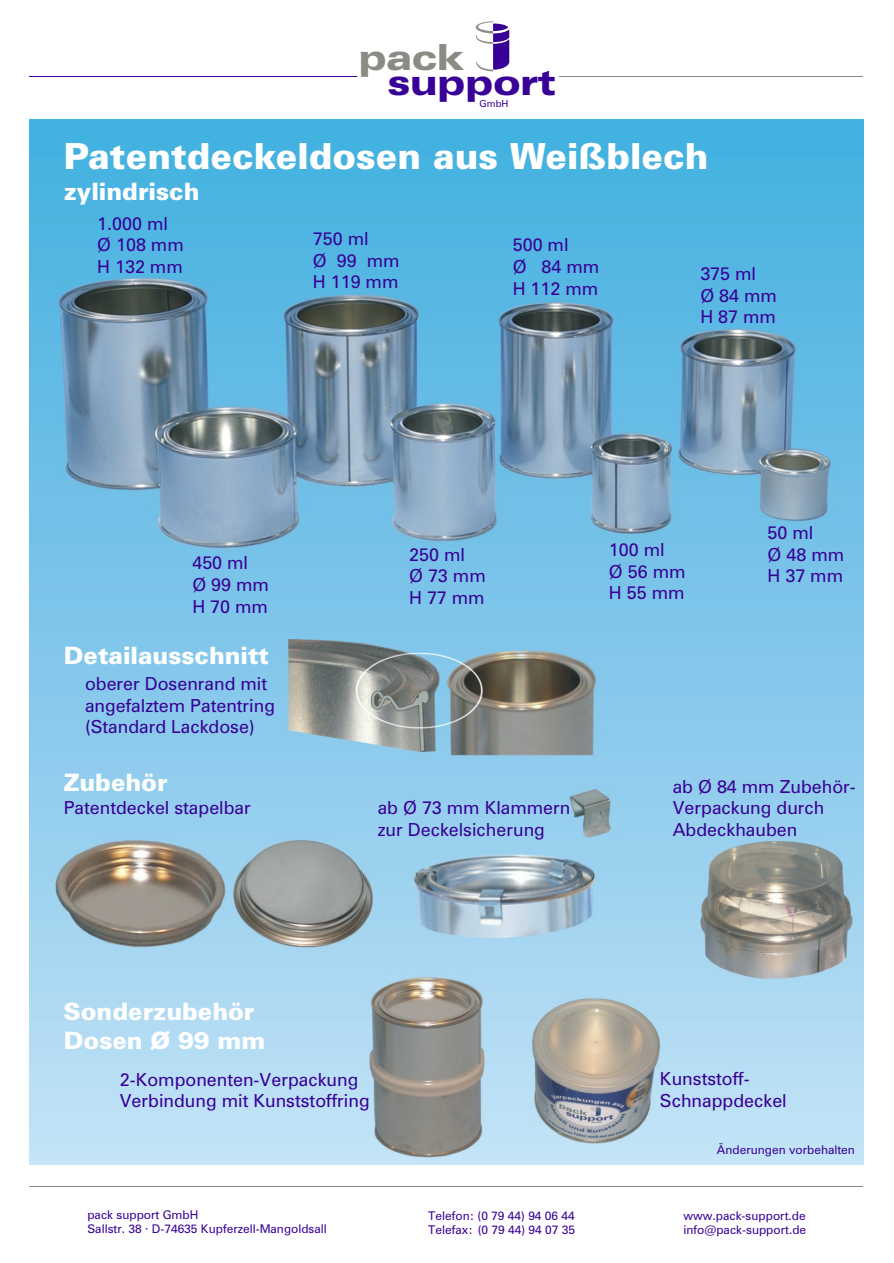
<style>
.page{position:relative;width:894px;height:1263px;background:#fff}
.page>*{position:absolute;margin:0;border:0;box-sizing:border-box;transform-origin:0 0}
.t1{font:36px "Zurich Blk BT";color:#fff}
.t2{font:36px "Zurich Blk Ex BT";color:#380096}
.t3{font:36px "Zurich Blk Ex BT";color:#8c8a85}
.t4{font:24px/28.8px "Zurich Blk BT";color:#fff}
.t5{font:18px/21.6px "Zurich BT";color:#380096}
.t6{font:12px/13.5px "Zurich BT";color:#380096}
.t7{font:9.75px "Zurich BT";color:#380096}
</style>
<div class="page">
<img style="left:30px;top:119px;width:833px;height:1046px">
<svg style="left:476px;top:21px;width:33px;height:50px"></svg>
<hr style="left:559px;top:77px;width:304px;height:1px;background:#8c8a85">
<hr style="left:30px;top:77px;width:327px;height:1px;background:#380096">
<hr style="left:30px;top:1186px;width:833px;height:1px;background:#8c8a85">
<p class="t3" style="left:359px;top:43px;width:106px">pack</p>
<p class="t2" style="left:388px;top:67px;width:170px">support</p>
<p class="t7" style="left:480px;top:100px;width:30px">GmbH</p>
<p class="t1" style="left:64px;top:141px;width:646px">Patentdeckeldosen aus Weißblech</p>
<p class="t4" style="left:64px;top:180px;width:137px">zylindrisch</p>
<p class="t5" style="left:97px;top:214px;width:88px">1.000 ml<br>Ø 108 mm<br>H 132 mm</p>
<p class="t5" style="left:313px;top:230px;width:88px">750 ml<br>Ø 99 mm<br>H 119 mm</p>
<p class="t5" style="left:513px;top:236px;width:88px">500 ml<br>Ø 84 mm<br>H 112 mm</p>
<p class="t5" style="left:700px;top:265px;width:78px">375 ml<br>Ø 84 mm<br>H 87 mm</p>
<p class="t5" style="left:192px;top:554px;width:78px">450 ml<br>Ø 99 mm<br>H 70 mm</p>
<p class="t4" style="left:64px;top:644px;width:207px">Detailausschnitt</p>
<p class="t5" style="left:85px;top:675px;width:192px">oberer Dosenrand mit angefalztem Patentring (Standard Lackdose)</p>
<p class="t4" style="left:64px;top:770px;width:105px">Zubehör</p>
<p class="t5" style="left:64px;top:799px;width:189px">Patentdeckel stapelbar</p>
<p class="t5" style="left:409px;top:545px;width:78px">250 ml<br>Ø 73 mm<br>H 77 mm</p>
<p class="t5" style="left:609px;top:541px;width:78px">100 ml<br>Ø 56 mm<br>H 55 mm</p>
<p class="t5" style="left:768px;top:524px;width:78px">50 ml<br>Ø 48 mm<br>H 37 mm</p>
<p class="t5" style="left:378px;top:799px;width:194px">ab Ø 73 mm Klammern zur Deckelsicherung</p>
<p class="t5" style="left:673px;top:777px;width:185px">ab Ø 84 mm Zubehör-<br>Verpackung durch<br>Abdeckhauben</p>
<p class="t4" style="left:64px;top:999px;width:203px">Sonderzubehör<br>Dosen Ø 99 mm</p>
<p class="t5" style="left:120px;top:1070px;width:251px">2-Komponenten-Verpackung<br>Verbindung mit Kunststoffring</p>
<p class="t5" style="left:660px;top:1070px;width:128px">Kunststoff-<br>Schnappdeckel</p>
<p class="t6" style="left:717px;top:1144px;width:140px">Änderungen vorbehalten</p>
<p class="t6" style="left:87px;top:1210px;width:241px">pack support GmbH<br>Sallstr. 38 · D-74635 Kupferzell-Mangoldsall</p>
<p class="t6" style="left:428px;top:1211px;width:148px">Telefon: (0 79 44) 94 06 44<br>Telefax: (0 79 44) 94 07 35</p>
<p class="t6" style="left:683px;top:1211px;width:124px">www.pack-support.de info@pack-support.de</p>
</div>
